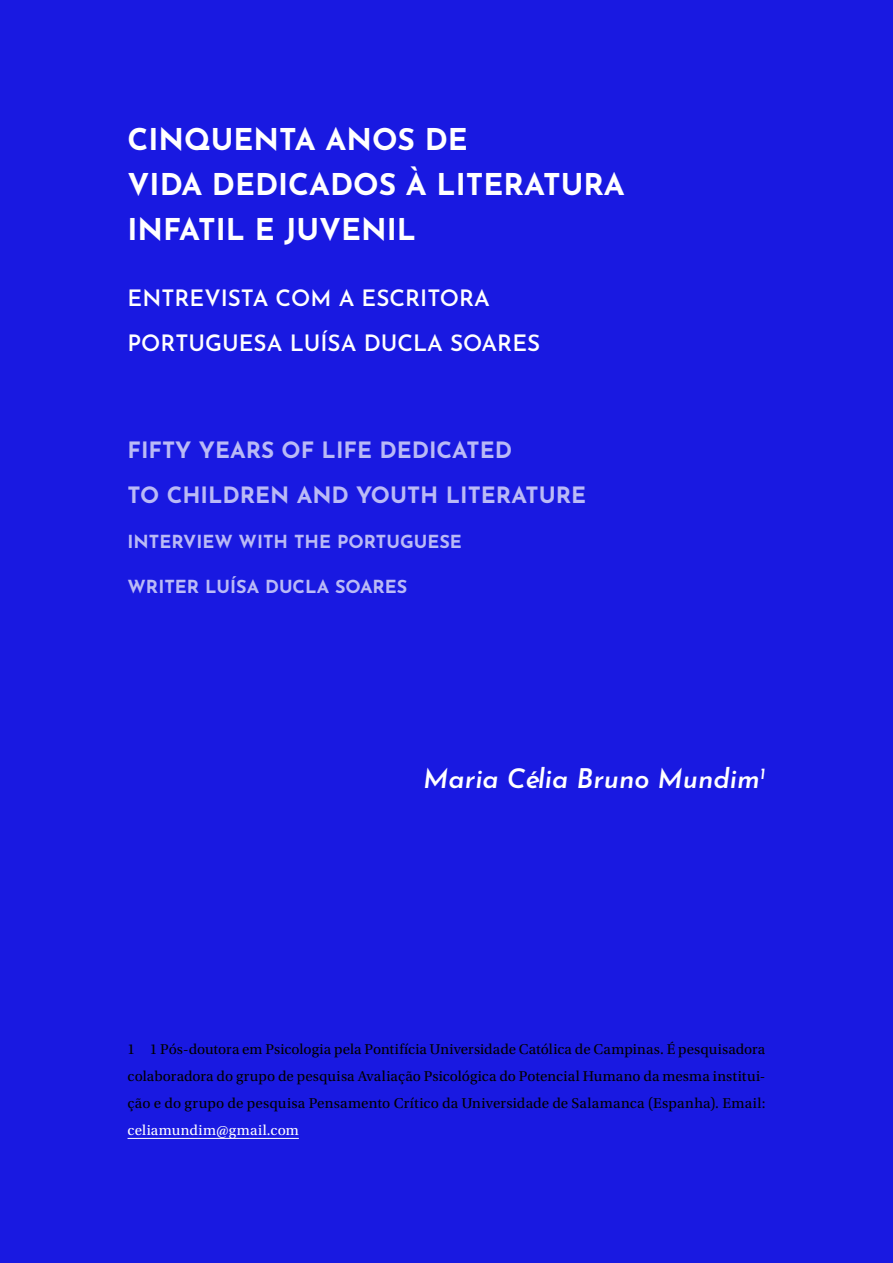
<style>
.page{position:relative;width:893px;height:1263px;background:#1919e1}
.page>*{position:absolute;margin:0;border:0;box-sizing:border-box;transform-origin:0 0}
.t1{font:700 30px/45px "Josefin Sans";color:#fff}
.t2{font:italic 600 27px "Josefin Sans";color:#fff}
.t3{font:700 22.5px/45px "Josefin Sans";color:#babaf6}
.t4{font:600 22.5px/45px "Josefin Sans";color:#fff}
.t5{font:700 18px "Josefin Sans";color:#babaf6}
.t6{font:15px/27px "Utopia Std";letter-spacing:.015em;color:#000;text-align:justify}
.t7{font:15px "Utopia Std";letter-spacing:.02em;color:#fff}
</style>
<div class="page">
<hr style="left:128px;top:1138px;width:171px;height:1px;background:#fff">
<h1 class="t1" style="left:128px;top:113px;width:499px">CINQUENTA ANOS DE<br>VIDA DEDICADOS À LITERATURA<br>INFATIL E JUVENIL</h1>
<h3 class="t4" style="left:128px;top:273px;width:414px">ENTREVISTA COM A ESCRITORA<br>PORTUGUESA LUÍSA DUCLA SOARES</h3>
<h3 class="t3" style="left:128px;top:424px;width:460px">FIFTY YEARS OF LIFE DEDICATED<br>TO CHILDREN AND YOUTH LITERATURE</h3>
<p class="t5" style="left:128px;top:525px;width:336px">INTERVIEW WITH THE PORTUGUESE</p>
<p class="t5" style="left:128px;top:570px;width:281px">WRITER LUÍSA DUCLA SOARES</p>
<h2 class="t2" style="left:423px;top:755px;width:344px">Maria Célia Bruno Mundim<sup>1</sup></h2>
<p class="t6" style="left:128px;top:1036px;width:639px">1 1 Pós-doutora em Psicologia pela Pontifícia Universidade Católica de Campinas. É pesquisadora colaboradora do grupo de pesquisa Avaliação Psicológica do Potencial Humano da mesma institui&shy;ção e do grupo de pesquisa Pensamento Crítico da Universidade de Salamanca (Espanha). Email:</p>
<p class="t7" style="left:128px;top:1122px;width:173px">celiamundim@gmail.com</p>
</div>
